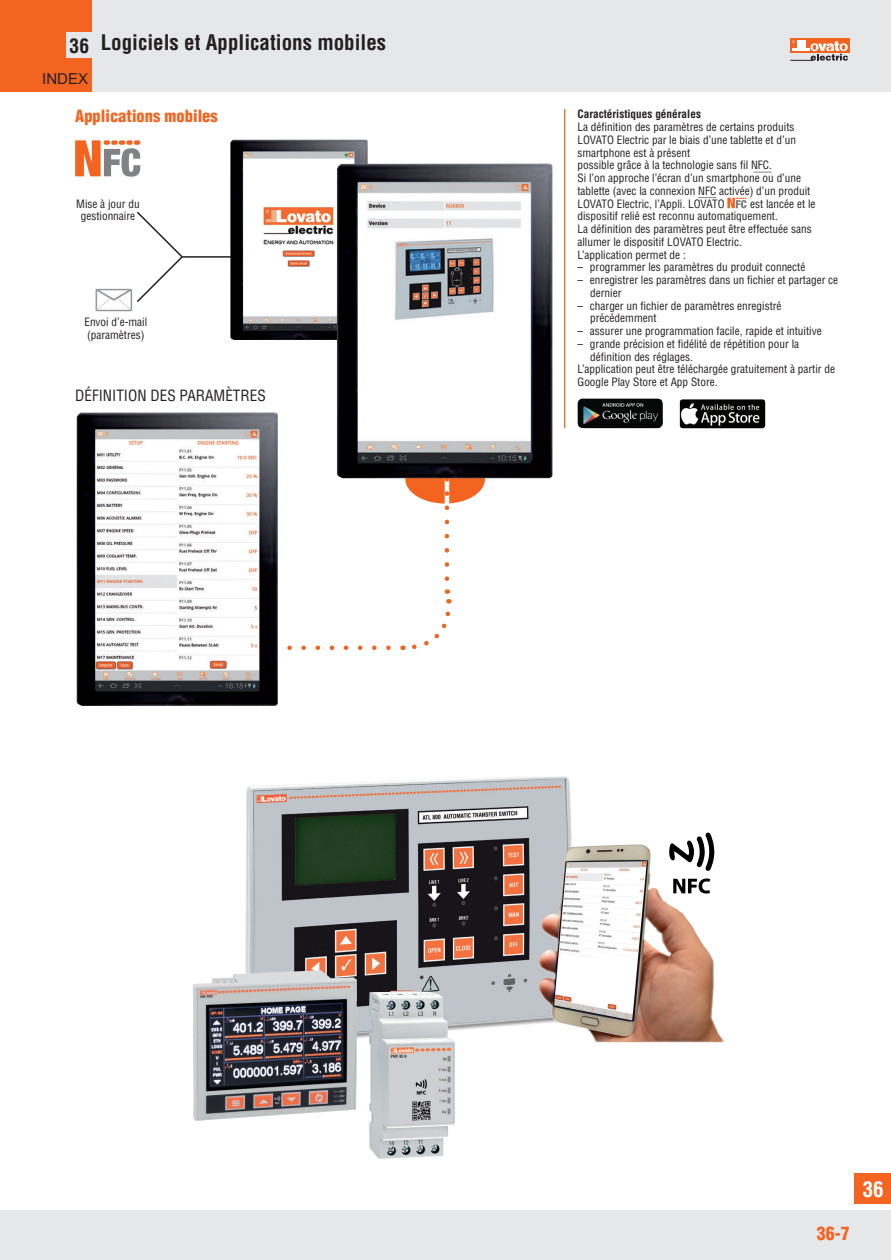
<style>
.page{position:relative;width:891px;height:1260px;background:#fff}
.page>*{position:absolute;margin:0;border:0;box-sizing:border-box;transform-origin:0 0}
.t1{font:700 condensed 21px "Helvetica";color:#231f20}
.t2{font:700 condensed 21px "Helvetica";color:#fff}
.t3{font:900 condensed 18px "Helvetica";color:#f36421}
.t4{font:900 condensed 16.5px "Helvetica";color:#f36421}
.t5{font:condensed 15.15px "Helvetica";color:#231f20}
.t6{font:15px "Arial";color:#231f20}
.t7{font:condensed 11.25px/12.8px "Helvetica";color:#231f20}
.t8{font:700 condensed 11.25px "Helvetica";color:#231f20}
</style>
<div class="page">
<div style="left:853px;top:1173px;width:37px;height:31px;background:#f36421"></div>
<div style="left:0;top:1210px;width:890px;height:50px;background:#e6e7e9"></div>
<div style="left:0;top:0;width:890px;height:92px;background:#e6e7e9"></div>
<div style="left:789px;top:38px;width:60px;height:15px;background:#f36421"></div>
<svg style="left:789px;top:40px;width:58px;height:21px"></svg>
<div style="left:0;top:0;width:92px;height:92px;background:#f36421"></div>
<div style="left:67px;top:33px;width:27px;height:25px;background:#e6e7e9"></div>
<hr style="left:182px;top:256px;width:85px;height:2px;background:#231f20">
<svg style="left:137px;top:211px;width:47px;height:91px"></svg>
<div style="left:405px;top:455px;width:79px;height:49px;background:#f36421;border-radius:50%"></div>
<div style="left:444px;top:465px;width:5px;height:127px;background:#c95b29"></div>
<svg style="left:727px;top:198px;width:19px;height:10px"></svg>
<img style="left:230px;top:139px;width:137px;height:201px">
<img style="left:337px;top:163px;width:215px;height:315px">
<img style="left:96px;top:288px;width:36px;height:24px">
<svg style="left:287px;top:479px;width:166px;height:171px"></svg>
<img style="left:77px;top:412px;width:201px;height:294px">
<img style="left:247px;top:777px;width:322px;height:266px">
<img style="left:538px;top:844px;width:187px;height:198px">
<svg style="left:668px;top:833px;width:46px;height:38px"></svg>
<svg style="left:673px;top:878px;width:36px;height:16px"></svg>
<img style="left:369px;top:991px;width:85px;height:168px">
<img style="left:193px;top:970px;width:163px;height:151px">
<svg style="left:75px;top:140px;width:65px;height:37px"></svg>
<img style="left:577px;top:398px;width:85px;height:30px">
<img style="left:679px;top:399px;width:85px;height:29px">
<hr style="left:563px;top:109px;width:2px;height:319px;background:#f36421">
<svg style="left:698px;top:197px;width:18px;height:1px"></svg>
<svg style="left:753px;top:172px;width:18px;height:1px"></svg>
<h1 class="t1" style="left:70px;top:29px;width:318px"><sub>36</sub> Logiciels et Applications mobiles</h1>
<h3 class="t6" style="left:42px;top:69px;width:47px">INDEX</h3>
<h3 class="t4" style="left:75px;top:106px;width:144px">Applications mobiles</h3>
<p class="t8" style="left:577px;top:107px;width:125px">Caractéristiques générales</p>
<p class="t7" style="left:577px;top:120px;width:234px">La définition des paramètres de certains produits LOVATO Electric par le biais d’une tablette et d’un smartphone est à présent<br>possible grâce à la technologie sans fil NFC.<br>Si l’on approche l’écran d’un smartphone ou d’une tablette (avec la connexion NFC activée) d’un produit LOVATO Electric, l’Appli. LOVATO</p>
<p class="t7" style="left:577px;top:197px;width:239px;text-indent:173px">est lancée et le dispositif relié est reconnu automatiquement.<br>La définition des paramètres peut être effectuée sans allumer le dispositif LOVATO Electric.<br>L’application permet de :</p>
<p class="t7" style="left:577px;top:261px;width:229px">– programmer les paramètres du produit connecté</p>
<p class="t7" style="left:590px;top:273px;width:249px;text-indent:-13px">– enregistrer les paramètres dans un fichier et partager ce dernier</p>
<p class="t7" style="left:590px;top:299px;width:193px;text-indent:-13px">– charger un fichier de paramètres enregistré précédemment</p>
<p class="t7" style="left:577px;top:324px;width:245px">– assurer une programmation facile, rapide et intuitive</p>
<p class="t7" style="left:577px;top:337px;width:223px">– grande précision et fidélité de répétition pour la</p>
<p class="t7" style="left:590px;top:350px;width:104px">définition des réglages.</p>
<p class="t7" style="left:577px;top:363px;width:259px">L’application peut être téléchargée gratuitement à partir de</p>
<p class="t7" style="left:577px;top:375px;width:141px">Google Play Store et App Store.</p>
<p class="t7" style="left:76px;top:197px;width:65px;text-align:center">Mise à jour du gestionnaire</p>
<p class="t7" style="left:84px;top:315px;width:64px">Envoi d’e-mail (paramètres)</p>
<h3 class="t5" style="left:75px;top:386px;width:192px">DÉFINITION DES PARAMÈTRES</h3>
<h2 class="t3" style="left:816px;top:1222px;width:34px">36-7</h2>
<h1 class="t2" style="left:862px;top:1176px;width:22px">36</h1>
</div>
